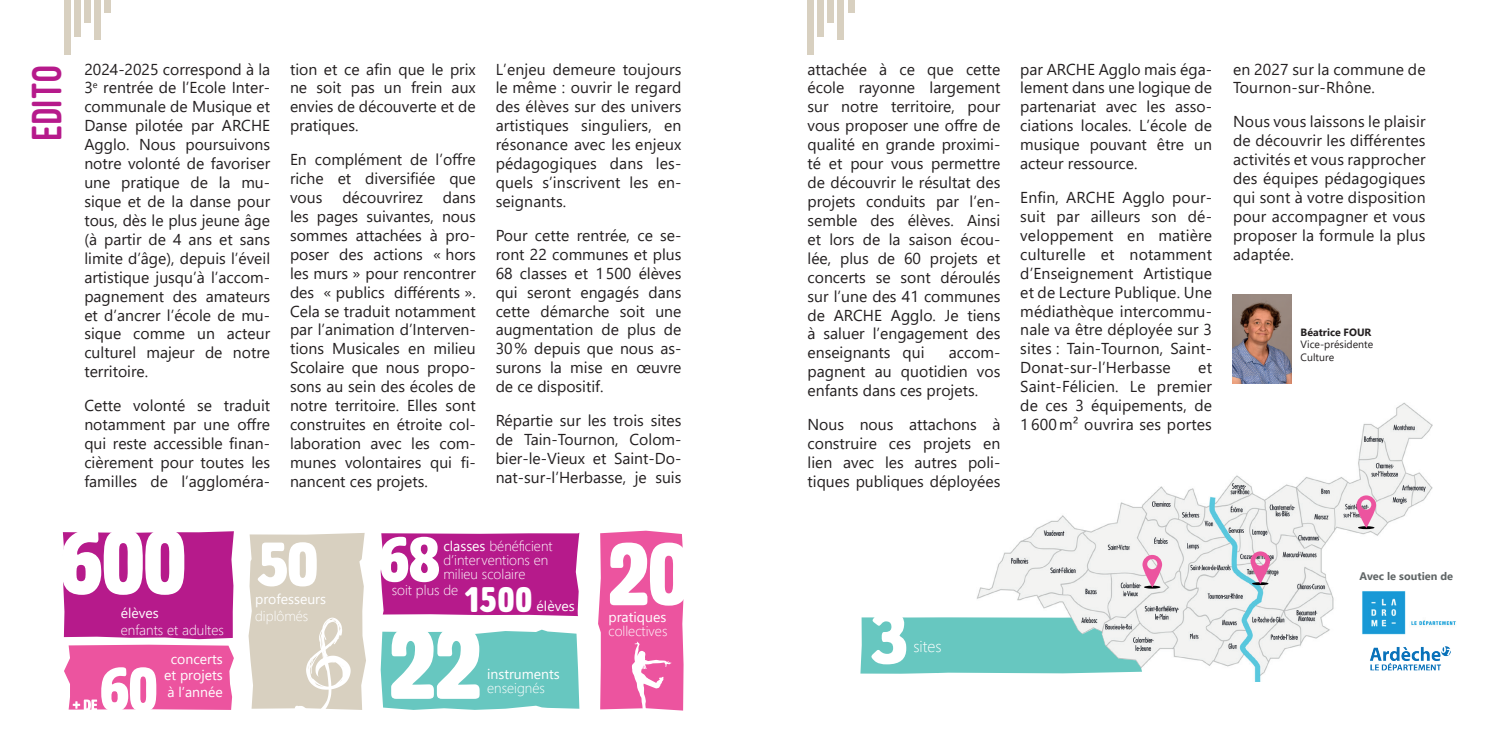
<style>
.page{position:relative;width:1489px;height:745px;background:#fff}
.page>*{position:absolute;margin:0;border:0;box-sizing:border-box;transform-origin:0 0}
.t1{font:99.75px "HWT Artz";color:#fff}
.t2{font:90.65px "HWT Artz";color:#fff}
.t3{font:87.5px "HWT Artz";color:#fff}
.t4{font:73.5px "HWT Artz";color:#fff;scale:1.05 1}
.t5{font:63px "HWT Artz";color:#fff}
.t6{font:61.43px "HWT Artz";color:#fff;scale:1.06 1}
.t7{font:61.43px "HWT Artz";color:#fff}
.t8{font:800 43.75px "Ostrich Sans";color:#b61a8b}
.t9{font:35px "HWT Artz";color:#fff}
.t10{font:300 15.92px "Segoe UI";color:#fff}
.t11{font:15.75px/18.9px "Segoe UI";color:#231f20;text-align:justify}
.t12{font:300 14px/14px "Segoe UI";color:#fff}
.t13{font:14px/16.8px "Segoe UI";color:#fff;text-align:center}
.t14{font:700 11.03px "Segoe UI";color:#616667}
.t15{font:10.5px/12.6px "Segoe UI";color:#231f20}
.t16{font:700 10.5px "Segoe UI";color:#231f20}
.s1{font-weight:400}
</style>
<div class="page">
<img style="left:976px;top:402px;width:456px;height:279px">
<hr style="left:1143px;top:585px;width:17px;height:3px;background:#000001;border-radius:50%">
<svg style="left:1142px;top:554px;width:19px;height:33px"></svg>
<hr style="left:1251px;top:581px;width:17px;height:3px;background:#000001;border-radius:50%">
<svg style="left:1250px;top:551px;width:19px;height:32px"></svg>
<hr style="left:1357px;top:526px;width:17px;height:3px;background:#000001;border-radius:50%">
<svg style="left:1356px;top:495px;width:19px;height:32px"></svg>
<div style="left:64px;top:0;width:6px;height:55px;background:#d8d0c0"></div>
<div style="left:84px;top:0;width:7px;height:23px;background:#d8d0c0"></div>
<div style="left:74px;top:0;width:7px;height:37px;background:#d8d0c0"></div>
<div style="left:94px;top:0;width:7px;height:40px;background:#d8d0c0"></div>
<div style="left:104px;top:0;width:7px;height:12px;background:#d8d0c0"></div>
<div style="left:807px;top:0;width:7px;height:55px;background:#d8d0c0"></div>
<div style="left:827px;top:0;width:7px;height:23px;background:#d8d0c0"></div>
<div style="left:817px;top:0;width:7px;height:37px;background:#d8d0c0"></div>
<div style="left:837px;top:0;width:7px;height:40px;background:#d8d0c0"></div>
<div style="left:847px;top:0;width:7px;height:12px;background:#d8d0c0"></div>
<svg style="left:380px;top:629px;width:199px;height:80px;background:#70cac3"></svg>
<svg style="left:248px;top:533px;width:118px;height:177px;background:#dcd5c7"></svg>
<div style="left:380px;top:533px;width:199px;height:82px;background:#b61a8b"></div>
<img style="left:1232px;top:294px;width:59px;height:89px">
<svg style="left:598px;top:530px;width:86px;height:181px;background:#ed65a8"></svg>
<svg style="left:860px;top:617px;width:281px;height:56px;background:#77cac4"></svg>
<div style="left:62px;top:531px;width:172px;height:107px;background:#b61a8b"></div>
<img style="left:1358px;top:587px;width:98px;height:50px">
<img style="left:1362px;top:637px;width:89px;height:44px">
<svg style="left:64px;top:644px;width:170px;height:66px;background:#ed61a6"></svg>
<h3 class="t8" style="left:24px;top:138px;width:77px;rotate:-90deg">EDITO</h3>
<p class="t11" style="left:84px;top:58px;width:187px">2024-2025 correspond à la 3<sup>e</sup> rentrée de l’Ecole Inter&shy;communale de Musique et Danse pilotée par ARCHE Agglo. Nous poursuivons notre volonté de favoriser une pratique de la mu&shy;sique et de la danse pour tous, dès le plus jeune âge (à partir de 4 ans et sans limite d’âge), depuis l’éveil artistique jusqu’à l’accom&shy;pagnement des amateurs et d’ancrer l’école de mu&shy;sique comme un acteur culturel majeur de notre territoire.</p>
<p class="t11" style="left:84px;top:394px;width:187px">Cette volonté se traduit notamment par une offre qui reste accessible finan&shy;cièrement pour toutes les familles de l’aggloméra-</p>
<p class="t11" style="left:290px;top:58px;width:187px">tion et ce afin que le prix ne soit pas un frein aux envies de découverte et de pratiques.</p>
<p class="t11" style="left:290px;top:149px;width:187px">En complément de l’offre riche et diversifiée que vous</p>
<p class="t11" style="left:342px;top:186px;width:82px">découvrirez</p>
<p class="t11" style="left:290px;top:186px;width:187px;text-indent:153px">dans les pages suivantes, nous sommes attachées à pro&shy;poser des actions « hors les murs » pour rencontrer des « publics différents ».<br>Cela se traduit notamment par l’animation d’Interven&shy;tions Musicales en milieu Scolaire que nous propo&shy;sons au sein des écoles de notre territoire. Elles sont construites en étroite col&shy;laboration avec les com&shy;munes volontaires qui fi&shy;nancent ces projets.</p>
<p class="t11" style="left:495px;top:58px;width:187px">L’enjeu demeure toujours le même : ouvrir le regard des élèves sur des univers artistiques singuliers, en résonance avec les enjeux pédagogiques dans les&shy;quels s’inscrivent les en&shy;seignants.</p>
<p class="t11" style="left:495px;top:224px;width:187px">Pour cette rentrée, ce se&shy;ront 22 communes et plus 68 classes et 1500 élèves qui seront engagés dans cette démarche soit une augmentation de plus de 30% depuis que nous as&shy;surons la mise en œuvre de ce dispositif.</p>
<p class="t11" style="left:495px;top:409px;width:187px">Répartie sur les trois sites de Tain-Tournon, Colom&shy;bier-le-Vieux et Saint-Do&shy;nat-sur-l’Herbasse, je suis</p>
<h2 class="t2" style="left:60px;top:514px;width:127px">600</h2>
<p class="t13" style="left:121px;top:603px;width:39px">élèves</p>
<p class="t12" style="left:121px;top:621px;width:105px">enfants et adultes</p>
<h3 class="t7" style="left:100px;top:657px;width:58px">60</h3>
<p class="t13" style="left:164px;top:648px;width:60px">concerts et projets à l’année</p>
<h3 class="t6" style="left:257px;top:532px;width:59px">50</h3>
<p class="t13" style="left:255px;top:589px;width:72px">professeurs</p>
<p class="t12" style="left:255px;top:607px;width:55px">diplômés</p>
<h3 class="t5" style="left:380px;top:526px;width:61px">68</h3>
<p class="t12" style="left:443px;top:537px;width:111px"><span class="s1">classes</span> bénéficient d’interventions en milieu scolaire</p>
<p class="t13" style="left:536px;top:596px;width:39px">élèves</p>
<p class="t12" style="left:392px;top:581px;width:68px">soit plus de</p>
<h3 class="t9" style="left:465px;top:581px;width:68px">1500</h3>
<h1 class="t1" style="left:389px;top:611px;width:93px">22</h1>
<p class="t13" style="left:487px;top:664px;width:74px">instruments</p>
<p class="t12" style="left:487px;top:679px;width:59px">enseignés</p>
<h3 class="t3" style="left:608px;top:528px;width:82px">20</h3>
<p class="t13" style="left:608px;top:607px;width:59px">pratiques</p>
<p class="t12" style="left:608px;top:622px;width:60px">collectives</p>
<p class="t11" style="left:807px;top:58px;width:194px">attachée à ce que cette école rayonne largement sur notre territoire, pour vous proposer une offre de qualité en grande proximi&shy;té et pour vous permettre de découvrir le résultat des projets conduits par l’en&shy;semble des élèves. Ainsi et lors de la saison écou&shy;lée, plus de 60 projets et concerts se sont déroulés sur l’une des 41 communes de ARCHE Agglo. Je tiens à saluer l’engagement des enseignants qui</p>
<p class="t11" style="left:807px;top:342px;width:194px;text-indent:141px">accom&shy;pagnent au quotidien vos enfants dans ces projets.</p>
<p class="t11" style="left:807px;top:413px;width:194px">Nous nous attachons à construire ces projets en lien avec les autres poli&shy;tiques publiques déployées</p>
<p class="t11" style="left:1020px;top:58px;width:193px">par ARCHE Agglo mais éga&shy;lement dans une logique de partenariat avec les asso&shy;ciations locales. L’école de musique pouvant être un acteur ressource.</p>
<p class="t11" style="left:1020px;top:186px;width:193px">Enfin, ARCHE Agglo pour&shy;suit par ailleurs son dé&shy;veloppement en matière culturelle et notamment d’Enseignement Artistique et de Lecture Publique. Une médiathèque intercommu&shy;nale va être déployée sur 3 sites : Tain-Tournon, Saint-Donat-sur-l’Herbasse</p>
<p class="t11" style="left:1020px;top:356px;width:193px;text-indent:178px">et Saint-Félicien. Le premier de ces 3 équipements, de 1 600 m² ouvrira ses portes</p>
<p class="t11" style="left:1232px;top:58px;width:194px">en 2027 sur la commune de<br>Tournon-sur-Rhône.</p>
<p class="t11" style="left:1232px;top:111px;width:194px">Nous vous laissons le plaisir de découvrir les différentes activités et vous rapprocher des équipes pédagogiques qui sont à votre disposition pour accompagner et vous proposer la formule la plus adaptée.</p>
<p class="t16" style="left:1300px;top:322px;width:72px">Béatrice FOUR</p>
<p class="t15" style="left:1300px;top:337px;width:74px">Vice-présidente<br>Culture</p>
<h3 class="t4" style="left:870px;top:599px;width:36px">3</h3>
<p class="t10" style="left:913px;top:630px;width:30px">sites</p>
<p class="t14" style="left:1359px;top:565px;width:95px">Avec le soutien de</p>
</div>
